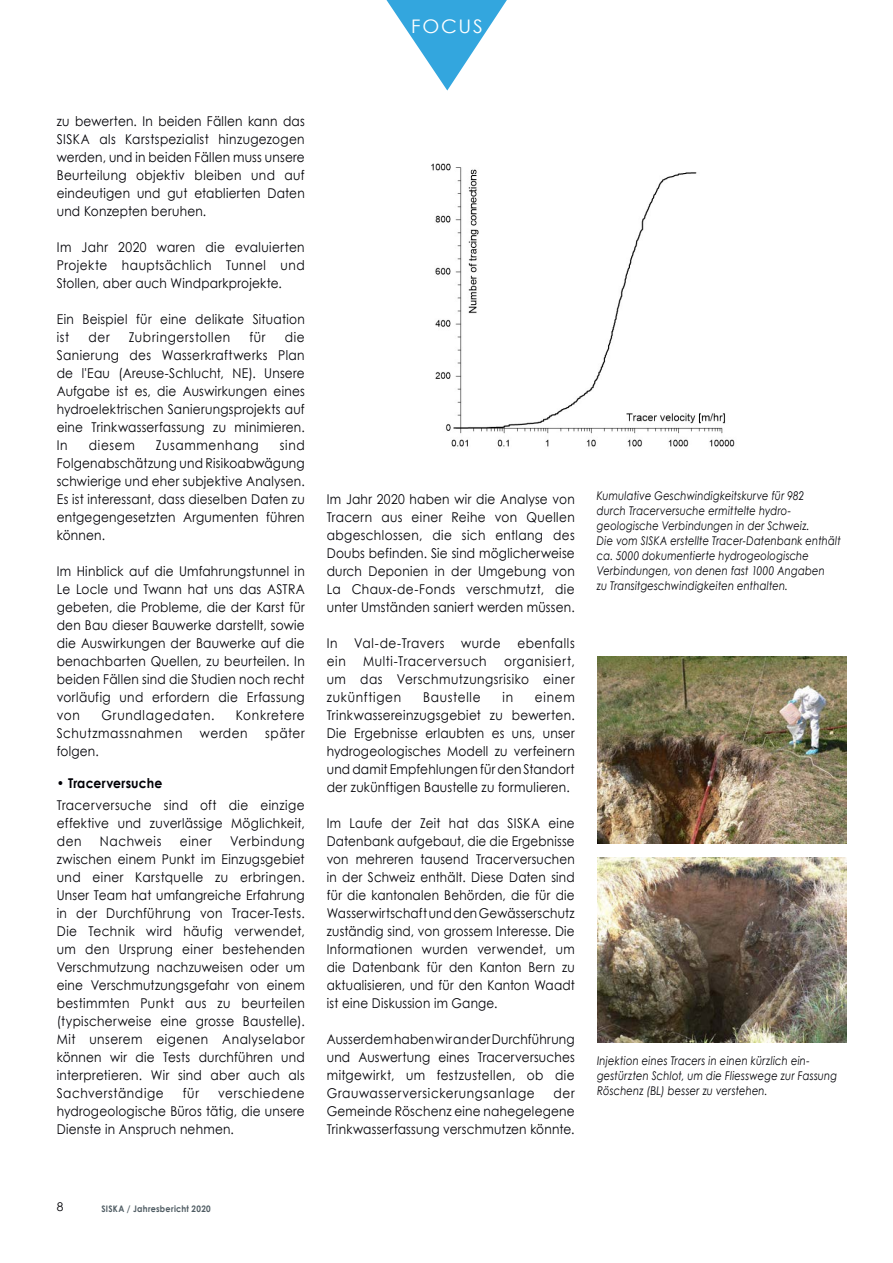
<style>
.page{position:relative;width:893px;height:1263px;background:#fff}
.page>*{position:absolute;margin:0;border:0;box-sizing:border-box;transform-origin:0 0}
.Normal_e{font:18.75px "Century Gothic";letter-spacing:.09em;color:#fff;scale:1.04 1}
.Texte_base{font:13.5px/18px "Century Gothic";letter-spacing:.025em;color:#000106;text-align:justify;scale:.9 1}
.Texte_base-2{font:13.5px/18px "Century Gothic";letter-spacing:.025em;color:#000106;text-align:justify;scale:.89 1}
.Texte_base-3{font:13.5px/18px "Century Gothic";letter-spacing:.045em;color:#000106;scale:.9 1}
.Texte_base-4{font:13.5px "Century Gothic";letter-spacing:.055em;color:#000106;scale:.9 1}
.Texte_base-5{font:13.5px "Century Gothic";letter-spacing:.05em;color:#000106;scale:.9 1}
.sous-titres{font:700 13.5px "Century Gothic";letter-spacing:.01em;color:#000106;scale:.92 1}
.Texte_base-6{font:13.5px "Century Gothic";letter-spacing:.06em;color:#000106;scale:.9 1}
.Légendes_ital__GAUCH{font:italic 12px/15px "Century Gothic";letter-spacing:.02em;color:#000106;scale:.83 1}
.t1{font:12px "Century Gothic";color:#000106}
.t2{font:700 9px "Century Gothic";letter-spacing:.035em;color:#4f5c63;scale:.9 1}
</style>
<div class="page">
<svg style="left:386px;top:0;width:121px;height:91px"></svg>
<img style="left:597px;top:657px;width:249px;height:186px">
<img style="left:597px;top:858px;width:249px;height:184px">
<img style="left:431px;top:163px;width:304px;height:284px">
<p class="Normal_e" style="left:411px;top:15px;width:70px">FOCUS</p>
<p class="Texte_base" style="left:57px;top:112px;width:277px">zu bewerten. In beiden Fällen kann das SISKA als Karstspezialist hinzugezogen werden, und in beiden Fällen muss unsere Beurteilung objektiv bleiben und auf eindeutigen und gut etablierten Daten und Konzepten beruhen.</p>
<p class="Texte_base" style="left:57px;top:238px;width:277px">Im Jahr 2020 waren die evaluierten Projekte hauptsächlich Tunnel und Stollen, aber auch Windparkprojekte.</p>
<p class="Texte_base" style="left:57px;top:310px;width:277px">Ein Beispiel für eine delikate Situation ist</p>
<p class="Texte_base" style="left:57px;top:328px;width:277px;text-indent:228px">die Sanierung des Wasserkraftwerks Plan de l'Eau (Areuse-Schlucht, NE). Unsere Aufgabe ist es, die Auswirkungen eines hydroelektrischen Sanierungsprojekts auf eine Trinkwasserfassung zu minimieren.<br>In</p>
<p class="Texte_base" style="left:89px;top:328px;width:25px">der</p>
<p class="Texte_base-4" style="left:129px;top:329px;width:114px">Zubringerstollen</p>
<p class="Texte_base" style="left:249px;top:328px;width:20px">für</p>
<p class="Texte_base" style="left:57px;top:436px;width:277px;text-indent:223px">sind Folgenabschätzung und Risikoabwägung schwierige und eher subjektive Analysen.<br>Es ist interessant, dass dieselben Daten zu entgegengesetzten Argumenten führen können.</p>
<p class="Texte_base" style="left:57px;top:562px;width:277px">Im Hinblick auf die Umfahrungstunnel in Le Locle und Twann hat uns das ASTRA gebeten, die Probleme, die der Karst für den Bau dieser Bauwerke darstellt, sowie die Auswirkungen der Bauwerke auf die benachbarten Quellen, zu beurteilen. In beiden Fällen sind die Studien noch recht vorläufig und erfordern die Erfassung von</p>
<p class="Texte_base" style="left:89px;top:436px;width:53px">diesem</p>
<p class="Texte_base-4" style="left:156px;top:437px;width:116px">Zusammenhang</p>
<p class="Texte_base-4" style="left:101px;top:707px;width:127px">Grundlagedaten.</p>
<p class="Texte_base" style="left:236px;top:706px;width:78px">Konkretere</p>
<p class="Texte_base-5" style="left:57px;top:725px;width:141px">Schutzmassnahmen</p>
<p class="Texte_base" style="left:200px;top:724px;width:55px">werden</p>
<p class="Texte_base" style="left:265px;top:724px;width:45px">später</p>
<p class="Texte_base" style="left:57px;top:742px;width:48px">folgen.</p>
<p class="sous-titres" style="left:57px;top:774px;width:116px">• Tracerversuche</p>
<p class="Texte_base" style="left:57px;top:796px;width:277px">Tracerversuche sind oft die einzige effektive und zuverlässige Möglichkeit, den</p>
<p class="Texte_base" style="left:57px;top:832px;width:277px;text-indent:173px">Verbindung zwischen einem Punkt im Einzugsgebiet und einer Karstquelle zu erbringen.<br>Unser Team hat umfangreiche Erfahrung in der Durchführung von Tracer-Tests.<br>Die Technik wird häufig verwendet, um den Ursprung einer bestehenden Verschmutzung nachzuweisen oder um eine Verschmutzungsgefahr von einem bestimmten Punkt aus zu beurteilen (typischerweise eine grosse Baustelle).<br>Mit unserem eigenen Analyselabor können wir die Tests durchführen und interpretieren. Wir sind aber auch als Sachverständige</p>
<p class="Texte_base-3" style="left:100px;top:832px;width:70px">Nachweis</p>
<p class="Texte_base" style="left:180px;top:832px;width:37px">einer</p>
<p class="Texte_base" style="left:57px;top:1084px;width:277px;text-indent:161px">verschiedene hydrogeologische Büros tätig, die unsere Dienste in Anspruch nehmen.</p>
<p class="Texte_base" style="left:183px;top:1084px;width:20px">für</p>
<p class="Texte_base" style="left:327px;top:490px;width:277px">Im Jahr 2020 haben wir die Analyse von Tracern aus einer Reihe von Quellen abgeschlossen, die sich entlang des Doubs befinden. Sie sind möglicherweise durch Deponien in der Umgebung von La Chaux-de-Fonds verschmutzt, die unter Umständen saniert werden müssen.</p>
<p class="Texte_base-3" style="left:327px;top:634px;width:277px">In Val-de-Travers wurde ebenfalls ein</p>
<p class="Texte_base" style="left:327px;top:652px;width:277px;text-indent:177px">organisiert, um das Verschmutzungsrisiko einer zukünftigen</p>
<p class="Texte_base-3" style="left:363px;top:652px;width:139px">Multi-Tracerversuch</p>
<p class="Texte_base" style="left:327px;top:688px;width:277px;text-indent:208px">einem Trinkwassereinzugsgebiet zu bewerten.<br>Die Ergebnisse erlaubten es uns, unser hydrogeologisches Modell zu verfeinern und damit Empfehlungen für den Standort der zukünftigen Baustelle zu formulieren.</p>
<p class="Texte_base-2" style="left:327px;top:814px;width:280px">Im Laufe der Zeit hat das SISKA eine Datenbank aufgebaut, die die Ergebnisse von mehreren tausend Tracerversuchen in der Schweiz enthält. Diese Daten sind für die kantonalen Behörden, die für die Wasserwirtschaft und den Gewässerschutz zuständig sind, von grossem Interesse. Die Informationen wurden verwendet, um die Datenbank für den Kanton Bern zu aktualisieren, und für den Kanton Waadt ist eine Diskussion im Gange.</p>
<p class="Texte_base" style="left:327px;top:1030px;width:277px">Ausserdem haben wir an der Durchführung und Auswertung eines Tracerversuches mitgewirkt, um festzustellen, ob die Grauwasserversickerungsanlage</p>
<p class="Texte_base-6" style="left:423px;top:689px;width:66px">Baustelle</p>
<p class="Texte_base" style="left:502px;top:688px;width:13px">in</p>
<p class="Texte_base" style="left:327px;top:1084px;width:277px;text-indent:227px">der Gemeinde Röschenz eine nahegelegene Trinkwasserfassung verschmutzen könnte.</p>
<p class="Légendes_ital__GAUCH" style="left:597px;top:488px;width:295px">Kumulative Geschwindigkeitskurve für 982<br>durch Tracerversuche ermittelte hydro&shy;geologische Verbindungen in der Schweiz.<br>Die vom SISKA erstellte Tracer-Datenbank enthält ca. 5000 dokumentierte hydrogeologische Verbindungen, von denen fast 1000 Angaben<br>zu Transitgeschwindigkeiten enthalten.</p>
<p class="Légendes_ital__GAUCH" style="left:597px;top:1053px;width:291px">Injektion eines Tracers in einen kürzlich ein&shy;gestürzten Schlot, um die Fliesswege zur Fassung<br>Röschenz (BL) besser zu verstehen.</p>
<p class="t1" style="left:57px;top:1200px;width:8px">8</p>
<p class="t2" style="left:101px;top:1202px;width:123px">SISKA / Jahresbericht 2020</p>
</div>
